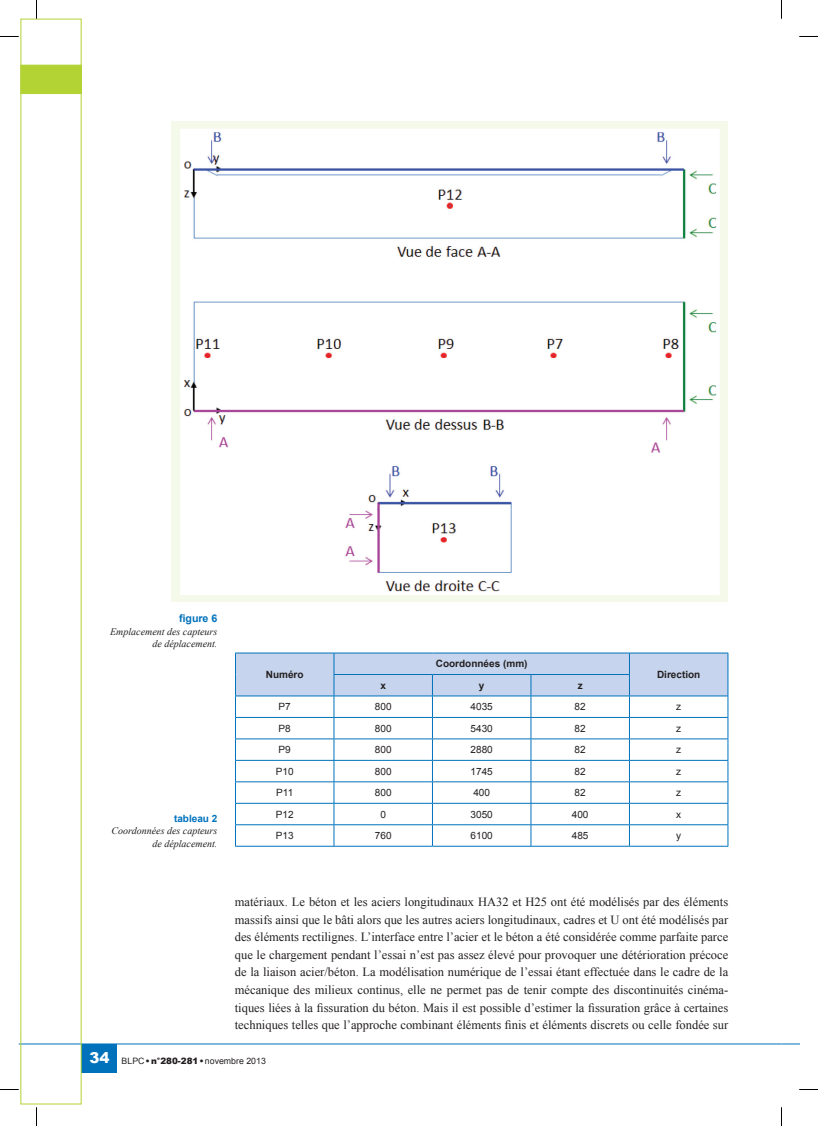
<style>
.page{position:relative;width:818px;height:1126px;background:#fff}
.page>*{position:absolute;margin:0;border:0;box-sizing:border-box;transform-origin:0 0}
.t1{font:12.5px/17.6px "Times New Roman";color:#231f20;text-align:justify}
.t2{font:700 10.62px "Arial";color:#0072bc}
.t3{font:10px "Arial";color:#231f20}
.t4{font:italic 10px/12.5px "Times New Roman";color:#231f20;text-align:right}
.t5{font:700 10px "Arial";color:#231f20}
.t6{font:700 10px "Arial";color:#0072bc}
.t7{font:8.75px "Arial";color:#231f20}
.s1{font-weight:900;font-size:15px;color:#fff}
.s2{font-weight:900}
</style>
<div class="page">
<hr style="left:19px;top:1043px;width:762px;height:1px;background:#0072bc">
<div style="left:82px;top:1043px;width:35px;height:29px;background:#0072bc"></div>
<svg style="left:781px;top:1043px;width:17px;height:1px"></svg>
<svg style="left:21px;top:19px;width:60px;height:1085px"></svg>
<div style="left:171px;top:122px;width:556px;height:480px;background:#f5f9e9"></div>
<div style="left:180px;top:129px;width:540px;height:466px;background:#fff"></div>
<hr style="left:235px;top:652px;width:99px;height:1px;background:#0072bc">
<hr style="left:334px;top:652px;width:98px;height:1px;background:#0072bc">
<hr style="left:432px;top:652px;width:98px;height:1px;background:#0072bc">
<hr style="left:530px;top:652px;width:99px;height:1px;background:#0072bc">
<hr style="left:629px;top:652px;width:98px;height:1px;background:#0072bc">
<svg style="left:235px;top:653px;width:493px;height:192px"></svg>
<hr style="left:235px;top:845px;width:99px;height:1px;background:#0072bc">
<hr style="left:334px;top:845px;width:98px;height:1px;background:#0072bc">
<hr style="left:432px;top:845px;width:98px;height:1px;background:#0072bc">
<hr style="left:530px;top:845px;width:99px;height:1px;background:#0072bc">
<hr style="left:629px;top:845px;width:98px;height:1px;background:#0072bc">
<svg style="left:0;top:36px;width:19px;height:1px"></svg>
<svg style="left:799px;top:36px;width:18px;height:1px"></svg>
<svg style="left:0;top:1089px;width:19px;height:1px"></svg>
<svg style="left:799px;top:1089px;width:18px;height:1px"></svg>
<svg style="left:36px;top:0;width:1px;height:19px"></svg>
<svg style="left:36px;top:1107px;width:1px;height:18px"></svg>
<p class="t2" style="left:179px;top:611px;width:40px">figure 6</p>
<p class="t4" style="left:110px;top:624px;width:109px">Emplacement des capteurs de déplacement.</p>
<p class="t6" style="left:174px;top:811px;width:45px">tableau 2</p>
<p class="t4" style="left:111px;top:824px;width:107px">Coordonnées des capteurs de déplacement.</p>
<p class="t5" style="left:266px;top:668px;width:39px">Numéro</p>
<p class="t5" style="left:435px;top:657px;width:93px">Coordonnées (mm)</p>
<p class="t5" style="left:380px;top:678px;width:7px">x</p>
<p class="t5" style="left:478px;top:678px;width:7px">y</p>
<p class="t5" style="left:577px;top:678px;width:6px">z</p>
<p class="t5" style="left:656px;top:668px;width:45px">Direction</p>
<p class="t3" style="left:278px;top:700px;width:14px">P7</p>
<p class="t3" style="left:374px;top:700px;width:18px">800</p>
<p class="t3" style="left:470px;top:700px;width:24px">4035</p>
<p class="t3" style="left:574px;top:700px;width:13px">82</p>
<p class="t3" style="left:675px;top:700px;width:6px">z</p>
<p class="t3" style="left:278px;top:721px;width:14px">P8</p>
<p class="t3" style="left:374px;top:721px;width:18px">800</p>
<p class="t3" style="left:470px;top:721px;width:24px">5430</p>
<p class="t3" style="left:574px;top:721px;width:13px">82</p>
<p class="t3" style="left:675px;top:721px;width:6px">z</p>
<p class="t3" style="left:278px;top:743px;width:14px">P9</p>
<p class="t3" style="left:374px;top:743px;width:18px">800</p>
<p class="t3" style="left:470px;top:743px;width:24px">2880</p>
<p class="t3" style="left:574px;top:743px;width:13px">82</p>
<p class="t3" style="left:675px;top:743px;width:6px">z</p>
<p class="t3" style="left:275px;top:764px;width:19px">P10</p>
<p class="t3" style="left:374px;top:764px;width:18px">800</p>
<p class="t3" style="left:470px;top:764px;width:24px">1745</p>
<p class="t3" style="left:574px;top:764px;width:13px">82</p>
<p class="t3" style="left:675px;top:764px;width:6px">z</p>
<p class="t3" style="left:276px;top:786px;width:19px">P11</p>
<p class="t3" style="left:374px;top:786px;width:18px">800</p>
<p class="t3" style="left:473px;top:786px;width:18px">400</p>
<p class="t3" style="left:574px;top:786px;width:13px">82</p>
<p class="t3" style="left:675px;top:786px;width:6px">z</p>
<p class="t3" style="left:275px;top:807px;width:19px">P12</p>
<p class="t3" style="left:380px;top:807px;width:7px">0</p>
<p class="t3" style="left:470px;top:807px;width:24px">3050</p>
<p class="t3" style="left:571px;top:807px;width:18px">400</p>
<p class="t3" style="left:675px;top:807px;width:6px">x</p>
<p class="t3" style="left:275px;top:829px;width:19px">P13</p>
<p class="t3" style="left:374px;top:829px;width:18px">760</p>
<p class="t3" style="left:470px;top:829px;width:24px">6100</p>
<p class="t3" style="left:571px;top:829px;width:18px">485</p>
<p class="t3" style="left:675px;top:829px;width:6px">y</p>
<p class="t1" style="left:235px;top:892px;width:494px">matériaux. Le béton et les aciers longitudinaux HA32 et H25 ont été modélisés par des éléments massifs ainsi que le bâti alors que les autres aciers longitudinaux, cadres et U ont été modélisés par des éléments rectilignes. L’interface entre l’acier et le béton a été considérée comme parfaite parce que le chargement pendant l’essai n’est pas assez élevé pour provoquer une détérioration précoce de la liaison acier/béton. La modélisation numérique de l’essai étant effectuée dans le cadre de la mécanique des milieux continus, elle ne permet pas de tenir compte des discontinuités cinéma&shy;tiques liées à la fissuration du béton. Mais il est possible d’estimer la fissuration grâce à certaines techniques telles que l’approche combinant éléments finis et éléments discrets ou celle fondée sur</p>
<p class="t7" style="left:89px;top:1055px;width:178px"><span class="s1">34</span> BLPC <span class="s2">• n°280-281 •</span>novembre 2013</p>
</div>
